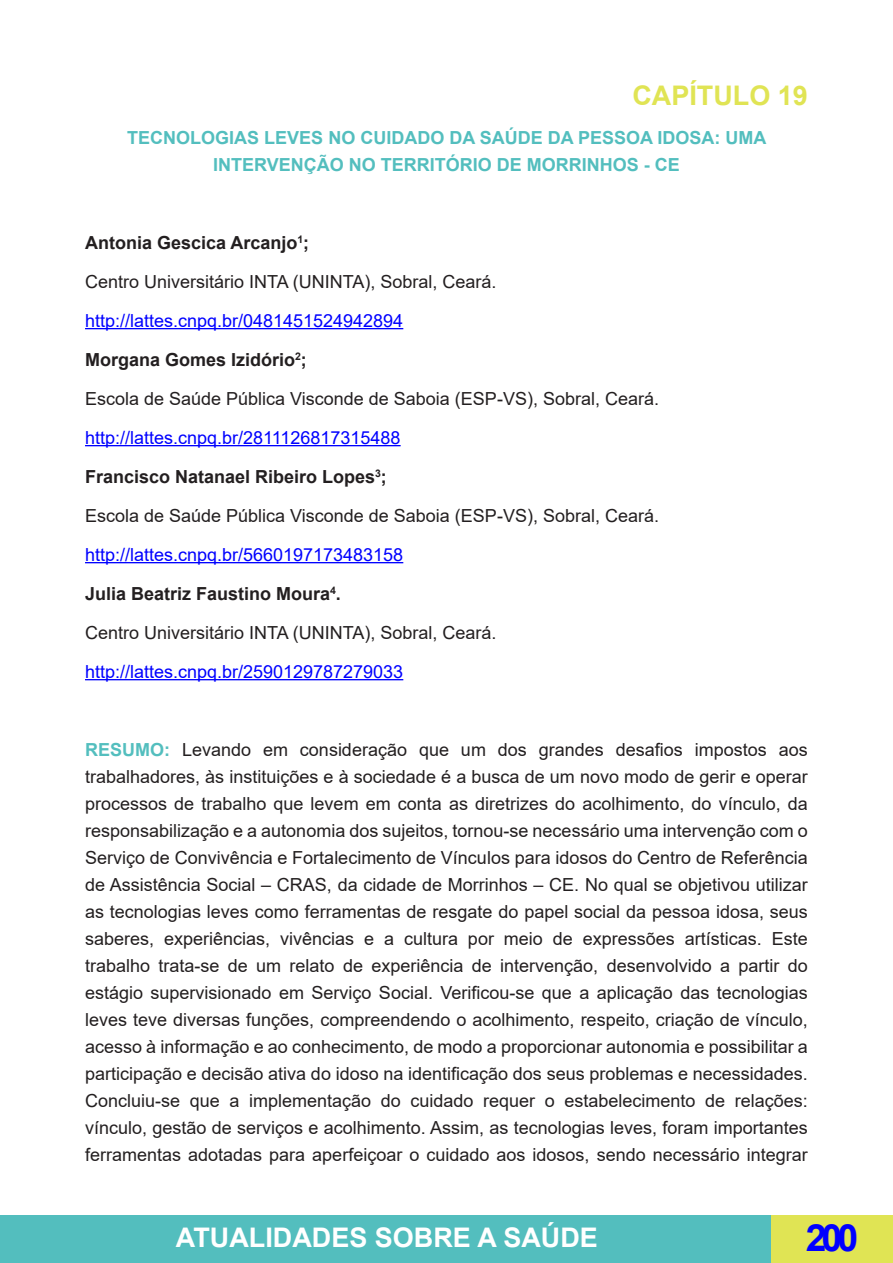
<style>
.page{position:relative;width:893px;height:1263px;background:#fff}
.page>*{position:absolute;margin:0;border:0;box-sizing:border-box;transform-origin:0 0}
.t1{font:700 37.5px "Arial";color:#00f}
.t2{font:700 27px "Arial";color:#fff}
.t3{font:700 27px "Arial";color:#e0e454}
.t4{font:18px/27px "Arial";color:#231f20;text-align:justify}
.t5{font:18px "Arial";color:#00f}
.t6{font:700 18px "Arial";color:#231f20}
.t7{font:700 18px/27px "Arial";color:#53bebe;text-align:center}
.s1{font-weight:700;color:#53bebe}
</style>
<div class="page">
<div style="left:0;top:1215px;width:893px;height:48px;background:#53bebe"></div>
<div style="left:771px;top:1215px;width:122px;height:48px;background:#e0e454"></div>
<hr style="left:892px;top:1215px;width:1px;height:48px;background:#53bebe">
<hr style="left:85px;top:328px;width:318px;height:1px;background:#00f">
<hr style="left:85px;top:445px;width:316px;height:1px;background:#00f">
<hr style="left:85px;top:562px;width:318px;height:1px;background:#00f">
<hr style="left:85px;top:679px;width:318px;height:1px;background:#00f">
<p class="t3" style="left:632px;top:76px;width:177px">CAPÍTULO 19</p>
<p class="t7" style="left:127px;top:124px;width:641px">TECNOLOGIAS LEVES NO CUIDADO DA SAÚDE DA PESSOA IDOSA: UMA<br>INTERVENÇÃO NO TERRITÓRIO DE MORRINHOS - CE</p>
<p class="t6" style="left:85px;top:230px;width:226px">Antonia Gescica Arcanjo<sup>1</sup>;</p>
<p class="t4" style="left:85px;top:268px;width:413px">Centro Universitário INTA (UNINTA), Sobral, Ceará.</p>
<p class="t5" style="left:85px;top:308px;width:320px">http://lattes.cnpq.br/0481451524942894</p>
<p class="t6" style="left:85px;top:347px;width:223px">Morgana Gomes Izidório<sup>2</sup>;</p>
<p class="t4" style="left:85px;top:385px;width:575px">Escola de Saúde Pública Visconde de Saboia (ESP-VS), Sobral, Ceará.</p>
<p class="t5" style="left:85px;top:425px;width:317px">http://lattes.cnpq.br/2811126817315488</p>
<p class="t6" style="left:85px;top:464px;width:303px">Francisco Natanael Ribeiro Lopes<sup>3</sup>;</p>
<p class="t4" style="left:85px;top:502px;width:575px">Escola de Saúde Pública Visconde de Saboia (ESP-VS), Sobral, Ceará.</p>
<p class="t5" style="left:85px;top:542px;width:320px">http://lattes.cnpq.br/5660197173483158</p>
<p class="t6" style="left:85px;top:581px;width:257px">Julia Beatriz Faustino Moura<sup>4</sup>.</p>
<p class="t4" style="left:85px;top:619px;width:413px">Centro Universitário INTA (UNINTA), Sobral, Ceará.</p>
<p class="t5" style="left:85px;top:659px;width:320px">http://lattes.cnpq.br/2590129787279033</p>
<p class="t4" style="left:85px;top:736px;width:724px"><span class="s1">RESUMO:</span> Levando em consideração que um dos grandes desafios impostos aos trabalhadores, às instituições e à sociedade é a busca de um novo modo de gerir e operar processos de trabalho que levem em conta as diretrizes do acolhimento, do vínculo, da responsabilização e a autonomia dos sujeitos, tornou-se necessário uma intervenção com o Serviço de Convivência e Fortalecimento de Vínculos para idosos do Centro de Referência de Assistência Social – CRAS, da cidade de Morrinhos – CE. No qual se objetivou utilizar as tecnologias leves como ferramentas de resgate do papel social da pessoa idosa, seus saberes, experiências, vivências e a cultura por meio de expressões artísticas. Este trabalho trata-se de um relato de experiência de intervenção, desenvolvido a partir do estágio supervisionado em Serviço Social. Verificou-se que a aplicação das tecnologias leves teve diversas funções, compreendendo o acolhimento, respeito, criação de vínculo, acesso à informação e ao conhecimento, de modo a proporcionar autonomia e possibilitar a participação e decisão ativa do idoso na identificação dos seus problemas e necessidades.<br>Concluiu-se que a implementação do cuidado requer o estabelecimento de relações: vínculo, gestão de serviços e acolhimento. Assim, as tecnologias leves, foram importantes ferramentas adotadas para aperfeiçoar o cuidado aos idosos, sendo necessário integrar</p>
<h2 class="t2" style="left:176px;top:1218px;width:424px">ATUALIDADES SOBRE A SAÚDE</h2>
<h1 class="t1" style="left:806px;top:1211px;width:54px">200</h1>
</div>
